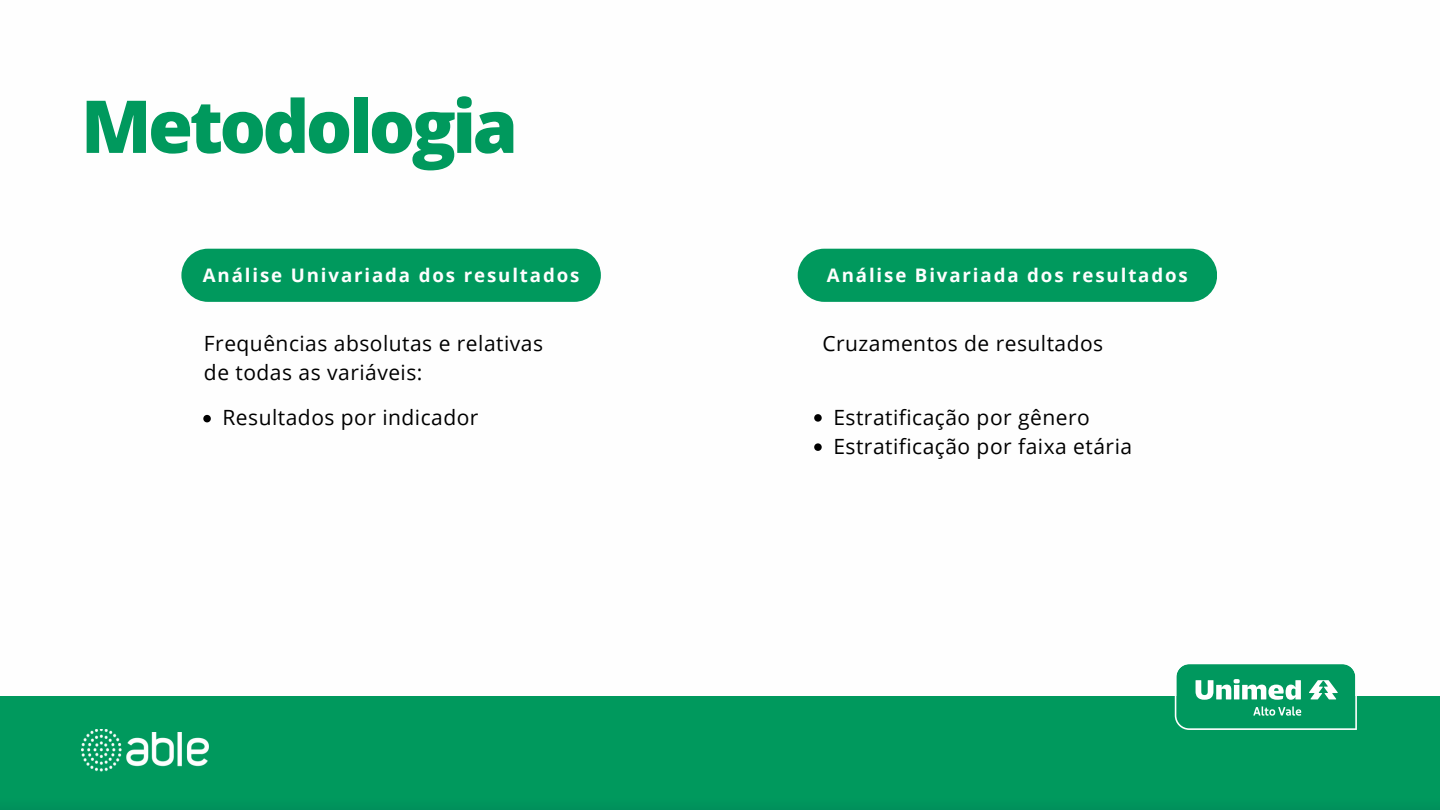
<style>
.page{position:relative;width:1440px;height:810px;background:#fff}
.page>*{position:absolute;margin:0;border:0;box-sizing:border-box;transform-origin:0 0}
.t1{font:800 73px "Open Sans";letter-spacing:-.05em;color:#00995d}
.t2{font:21px/29.2px "Open Sans";letter-spacing:.025em;color:#000}
.t3{font:700 18.7px "Open Sans";letter-spacing:.1em;color:#fefefe}
</style>
<div class="page">
<div style="left:0;top:696px;width:1440px;height:114px;background:#00995d"></div>
<div style="left:181px;top:249px;width:420px;height:53px;background:#00995d;border-radius:27px"></div>
<div style="left:798px;top:249px;width:419px;height:53px;background:#00995d;border-radius:27px"></div>
<svg style="left:203px;top:415px;width:8px;height:7px"></svg>
<svg style="left:814px;top:414px;width:8px;height:8px"></svg>
<svg style="left:814px;top:443px;width:8px;height:8px"></svg>
<img style="left:81px;top:729px;width:41px;height:43px">
<img style="left:126px;top:733px;width:82px;height:34px">
<svg style="left:1175px;top:664px;width:182px;height:66px"></svg>
<p class="t1" style="left:81px;top:75px;width:439px">Metodologia</p>
<h1 class="t3" style="left:203px;top:262px;width:378px">Análise Univariada dos resultados</h1>
<h2 class="t3" style="left:827px;top:262px;width:362px">Análise Bivariada dos resultados</h2>
<p class="t2" style="left:204px;top:328px;width:341px">Frequências absolutas e relativas de todas as variáveis:</p>
<h2 class="t2" style="left:822px;top:328px;width:282px">Cruzamentos de resultados</h2>
<p class="t2" style="left:223px;top:403px;width:257px">Resultados por indicador</p>
<p class="t2" style="left:833px;top:402px;width:258px">Estratificação por gênero</p>
<p class="t2" style="left:833px;top:431px;width:300px">Estratificação por faixa etária</p>
</div>
